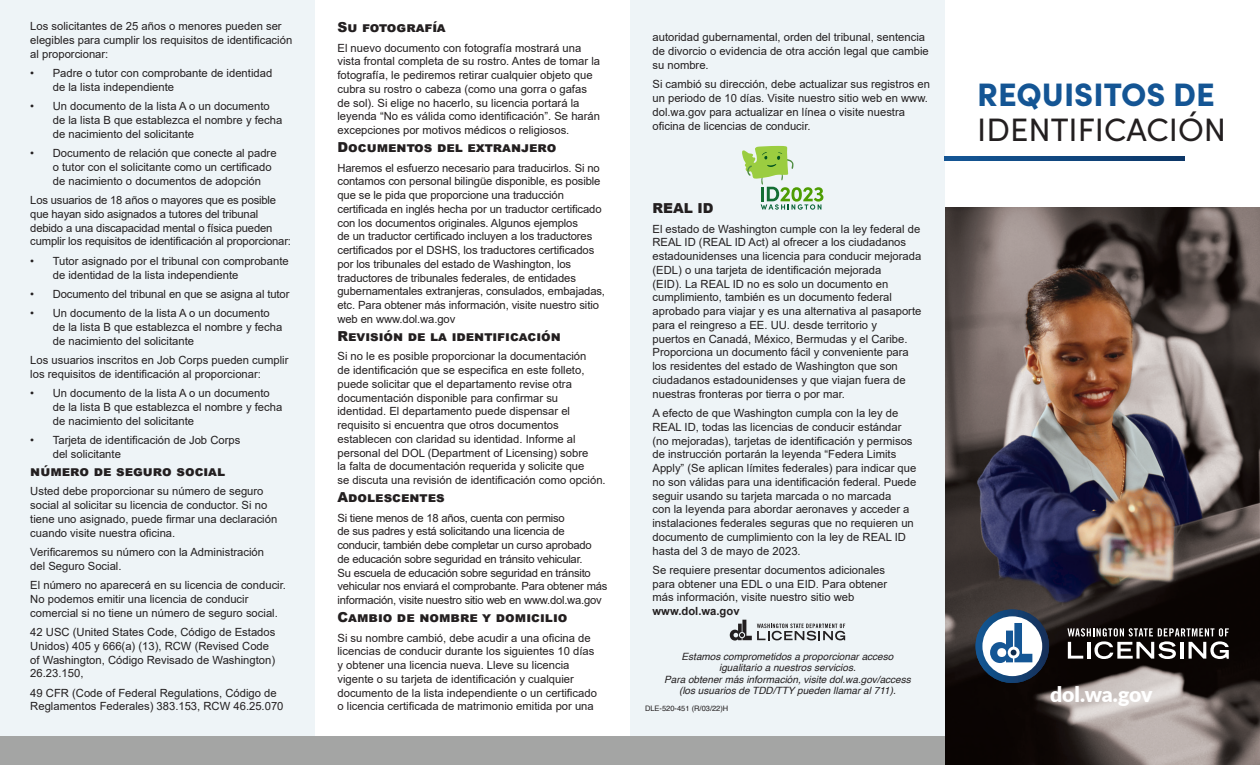
<style>
.page{position:relative;width:1260px;height:765px;background:#fff}
.page>*{position:absolute;margin:0;border:0;box-sizing:border-box;transform-origin:0 0}
.body_sp{font:32.5px/35px "Sofia Pro";color:#231f20}
.body_sp-2{font:900 21.25px "Lato";letter-spacing:-.005em;color:#fff}
.body_sp-3{font:900 13.75px "Arial";color:#231f20}
.body_sp-4{font:11.25px/13.8px "Arial";color:#231f20}
.body_sp-5{font:11.25px/13.8px "Arial";letter-spacing:-.02em;color:#231f20}
.Body{font:italic 10px/11.2px "Helvetica";color:#231f20;text-align:center}
.Body-2{font:7.5px "Helvetica";color:#231f20}
.s1{font-weight:700}
.s2{font-weight:900;color:#145594}
</style>
<div class="page">
<div style="left:630px;top:0;width:315px;height:765px;background:#eef4f7"></div>
<div style="left:0;top:0;width:315px;height:765px;background:#eef4f7"></div>
<div style="left:0;top:736px;width:945px;height:29px;background:#a4a5a4"></div>
<svg style="left:730px;top:620px;width:115px;height:21px"></svg>
<svg style="left:945px;top:156px;width:240px;height:4px"></svg>
<img style="left:945px;top:207px;width:314px;height:558px">
<svg style="left:976px;top:609px;width:73px;height:74px"></svg>
<svg style="left:1067px;top:628px;width:162px;height:31px"></svg>
<svg style="left:742px;top:146px;width:81px;height:64px"></svg>
<p class="body_sp-4" style="left:30px;top:19px;width:263px">Los solicitantes de 25 años o menores pueden ser elegibles para cumplir los requisitos de identificación al proporcionar:</p>
<p class="body_sp-4" style="left:53px;top:66px;width:221px;text-indent:-23px">• Padre o tutor con comprobante de identidad de la lista independiente</p>
<p class="body_sp-4" style="left:53px;top:99px;width:231px;text-indent:-23px">• Un documento de la lista A o un documento de la lista B que establezca el nombre y fecha de nacimiento del solicitante</p>
<p class="body_sp-4" style="left:53px;top:146px;width:225px;text-indent:-23px">• Documento de relación que conecte al padre o tutor con el solicitante como un certificado de nacimiento o documentos de adopción</p>
<p class="body_sp-4" style="left:30px;top:193px;width:262px">Los usuarios de 18 años o mayores que es posible que hayan sido asignados a tutores del tribunal debido a una discapacidad mental o física pueden cumplir los requisitos de identificación al proporcionar:</p>
<p class="body_sp-4" style="left:53px;top:254px;width:237px;text-indent:-23px">• Tutor asignado por el tribunal con comprobante de identidad de la lista independiente</p>
<p class="body_sp-4" style="left:30px;top:287px;width:261px">• Documento del tribunal en que se asigna al tutor</p>
<p class="body_sp-4" style="left:53px;top:306px;width:231px;text-indent:-23px">• Un documento de la lista A o un documento de la lista B que establezca el nombre y fecha de nacimiento del solicitante</p>
<p class="body_sp-4" style="left:30px;top:353px;width:260px">Los usuarios inscritos en Job Corps pueden cumplir los requisitos de identificación al proporcionar:</p>
<p class="body_sp-4" style="left:53px;top:386px;width:231px;text-indent:-23px">• Un documento de la lista A o un documento de la lista B que establezca el nombre y fecha de nacimiento del solicitante</p>
<p class="body_sp-4" style="left:53px;top:433px;width:189px;text-indent:-23px">• Tarjeta de identificación de Job Corps del solicitante</p>
<p class="body_sp-3" style="left:30px;top:461px;width:196px">número de seguro social</p>
<p class="body_sp-4" style="left:30px;top:484px;width:249px">Usted debe proporcionar su número de seguro social al solicitar su licencia de conductor. Si no tiene uno asignado, puede firmar una declaración cuando visite nuestra oficina.</p>
<p class="body_sp-4" style="left:30px;top:545px;width:235px">Verificaremos su número con la Administración del Seguro Social.</p>
<p class="body_sp-4" style="left:30px;top:578px;width:257px">El número no aparecerá en su licencia de conducir.<br>No podemos emitir una licencia de conducir comercial si no tiene un número de seguro social.</p>
<p class="body_sp-4" style="left:30px;top:625px;width:247px">42 USC (United States Code, Código de Estados Unidos) 405 y 666(a) (13), RCW (Revised Code of Washington, Código Revisado de Washington)<br>26.23.150,</p>
<p class="body_sp-4" style="left:30px;top:686px;width:255px">49 CFR (Code of Federal Regulations, Código de<br>Reglamentos Federales) 383.153, RCW 46.25.070</p>
<p class="body_sp-3" style="left:338px;top:17px;width:110px">Su fotografía</p>
<p class="body_sp-4" style="left:338px;top:41px;width:264px">El nuevo documento con fotografía mostrará una vista frontal completa de su rostro. Antes de tomar la fotografía, le pediremos retirar cualquier objeto que cubra su rostro o cabeza (como una gorra o gafas de sol). Si elige no hacerlo, su licencia portará la leyenda “No es válida como identificación”. Se harán excepciones por motivos médicos o religiosos.</p>
<p class="body_sp-3" style="left:338px;top:137px;width:221px">Documentos del extranjero</p>
<p class="body_sp-4" style="left:338px;top:161px;width:269px">Haremos el esfuerzo necesario para traducirlos. Si no contamos con personal bilingüe disponible, es posible que se le pida que proporcione una traducción certificada en inglés hecha por un traductor certificado con los documentos originales. Algunos ejemplos<br>de un traductor certificado incluyen a los traductores certificados por el DSHS, los traductores certificados por los tribunales del estado de Washington, los traductores de tribunales federales, de entidades gubernamentales extranjeras, consulados, embajadas, etc. Para obtener más información, visite nuestro sitio web en www.dol.wa.gov</p>
<p class="body_sp-3" style="left:338px;top:326px;width:225px">Revisión de la identificación</p>
<p class="body_sp-4" style="left:338px;top:350px;width:270px">Si no le es posible proporcionar la documentación<br>de identificación que se especifica en este folleto, puede solicitar que el departamento revise otra documentación disponible para confirmar su identidad. El departamento puede dispensar el requisito si encuentra que otros documentos establecen con claridad su identidad. Informe al personal del DOL (Department of Licensing) sobre<br>la falta de documentación requerida y solicite que<br>se discuta una revisión de identificación como opción.</p>
<p class="body_sp-3" style="left:338px;top:487px;width:109px">Adolescentes</p>
<p class="body_sp-5" style="left:338px;top:511px;width:271px">Si tiene menos de 18 años, cuenta con permiso<br>de sus padres y está solicitando una licencia de conducir, también debe completar un curso aprobado<br>de educación sobre seguridad en tránsito vehicular.<br>Su escuela de educación sobre seguridad en tránsito vehicular nos enviará el comprobante. Para obtener más información, visite nuestro sitio web en www.dol.wa.gov</p>
<p class="body_sp-3" style="left:338px;top:607px;width:231px">Cambio de nombre y domicilio</p>
<p class="body_sp-4" style="left:338px;top:631px;width:261px">Si su nombre cambió, debe acudir a una oficina de licencias de conducir durante los siguientes 10 días y obtener una licencia nueva. Lleve su licencia vigente o su tarjeta de identificación y cualquier documento de la lista independiente o un certificado o licencia certificada de matrimonio emitida por una</p>
<p class="body_sp-4" style="left:652px;top:31px;width:278px">autoridad gubernamental, orden del tribunal, sentencia de divorcio o evidencia de otra acción legal que cambie su nombre.</p>
<p class="body_sp-4" style="left:652px;top:77px;width:279px">Si cambió su dirección, debe actualizar sus registros en un periodo de 10 días. Visite nuestro sitio web en www. dol.wa.gov para actualizar en línea o visite nuestra oficina de licencias de conducir.</p>
<p class="body_sp-3" style="left:652px;top:198px;width:63px">REAL ID</p>
<p class="body_sp-4" style="left:652px;top:222px;width:270px">El estado de Washington cumple con la ley federal de REAL ID (REAL ID Act) al ofrecer a los ciudadanos estadounidenses una licencia para conducir mejorada (EDL) o una tarjeta de identificación mejorada<br>(EID). La REAL ID no es solo un documento en cumplimiento, también es un documento federal aprobado para viajar y es una alternativa al pasaporte para el reingreso a EE. UU. desde territorio y<br>puertos en Canadá, México, Bermudas y el Caribe.<br>Proporciona un documento fácil y conveniente para los residentes del estado de Washington que son ciudadanos estadounidenses y que viajan fuera de nuestras fronteras por tierra o por mar.</p>
<p class="body_sp-4" style="left:652px;top:406px;width:265px">A efecto de que Washington cumpla con la ley de REAL ID, todas las licencias de conducir estándar (no mejoradas), tarjetas de identificación y permisos de instrucción portarán la leyenda “Federa Limits Apply” (Se aplican límites federales) para indicar que no son válidas para una identificación federal. Puede seguir usando su tarjeta marcada o no marcada<br>con la leyenda para abordar aeronaves y acceder a instalaciones federales seguras que no requieren un documento de cumplimiento con la ley de REAL ID hasta del 3 de mayo de 2023.</p>
<p class="body_sp-4" style="left:652px;top:563px;width:236px">Se requiere presentar documentos adicionales para obtener una EDL o una EID. Para obtener más información, visite nuestro sitio web <span class="s1">www.dol.wa.gov</span></p>
<p class="Body" style="left:664px;top:651px;width:248px">Estamos comprometidos a proporcionar acceso igualitario a nuestros servicios.<br>Para obtener más información, visite dol.wa.gov/access (los usuarios de TDD/TTY pueden llamar al 711).</p>
<p class="Body-2" style="left:645px;top:703px;width:85px">DLE-520-451 (R/03/22)H</p>
<p class="body_sp" style="left:977px;top:76px;width:250px"><span class="s2">REQUISITOS DE<br></span>IDENTIFICACIÓN</p>
<p class="body_sp-2" style="left:1050px;top:679px;width:104px">dol.wa.gov</p>
</div>
